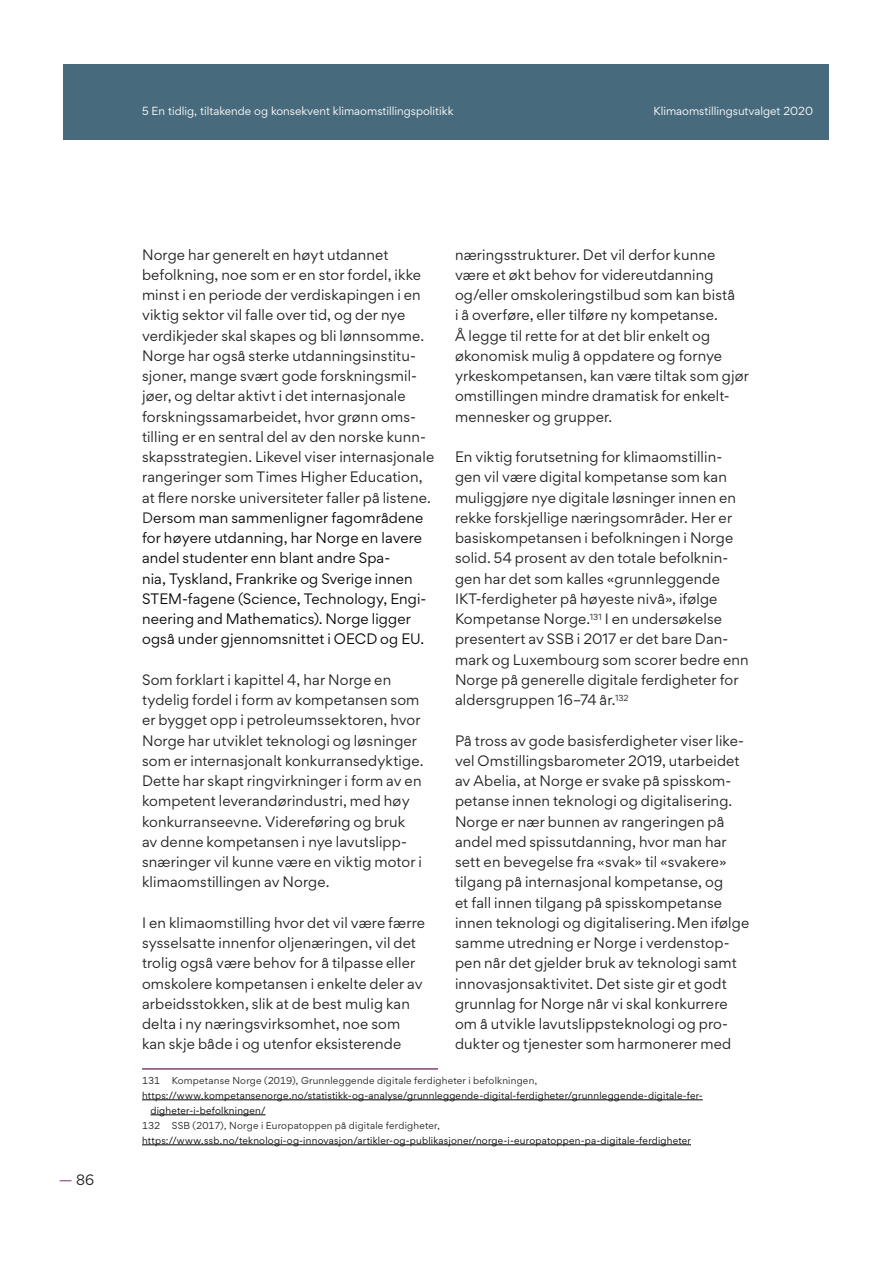
<style>
.page{position:relative;width:893px;height:1263px;background:#fff}
.page>*{position:absolute;margin:0;border:0;box-sizing:border-box;transform-origin:0 0}
.Brødtekst__Georgia_R{font:13.5px/20.2px "Gordita";letter-spacing:.01em;color:#231f20}
.t1{font:10.5px "Gordita";color:#fff}
.Fotnote__Georgia_Reg{font:9px/15px "Gordita";letter-spacing:.025em;color:#000}
.Fotnote__Georgia_Reg-2{font:9px "Gordita";letter-spacing:.025em;color:#231f20}
.s1{color:#7d4476}
.s2{color:#050505}
</style>
<div class="page">
<div style="left:64px;top:64px;width:765px;height:75px;background:#476a7c"></div>
<hr style="left:142px;top:1068px;width:296px;height:2px;background:#7d4476">
<hr style="left:142px;top:1099px;width:561px;height:1px;background:#000">
<hr style="left:151px;top:1114px;width:115px;height:1px;background:#000">
<hr style="left:142px;top:1144px;width:549px;height:1px;background:#000">
<p class="t1" style="left:142px;top:103px;width:313px">5 En tidlig, tiltakende og konsekvent klimaomstillingspolitikk</p>
<p class="t1" style="left:654px;top:103px;width:161px">Klimaomstillingsutvalget 2020</p>
<p class="Brødtekst__Georgia_R" style="left:59px;top:1169px;width:37px"><span class="s1">—</span> 86</p>
<p class="Brødtekst__Georgia_R" style="left:455px;top:244px;width:295px">næringsstrukturer. Det vil derfor kunne være et økt behov for videreutdanning og/eller omskoleringstilbud som kan bistå<br>i å overføre, eller tilføre ny kompetanse.<br>Å legge til rette for at det blir enkelt og økonomisk mulig å oppdatere og fornye yrkeskompetansen, kan være tiltak som gjør omstillingen mindre dramatisk for enkelt&shy;mennesker og grupper.</p>
<p class="Brødtekst__Georgia_R" style="left:455px;top:446px;width:295px">En viktig forutsetning for klimaomstillin&shy;gen vil være digital kompetanse som kan muliggjøre nye digitale løsninger innen en rekke forskjellige næringsområder. Her er basiskompetansen i befolkningen i Norge solid. 54 prosent av den totale befolknin&shy;gen har det som kalles «grunnleggende IKT-ferdigheter på høyeste nivå», ifølge Kompetanse Norge.<sup>131</sup> I en undersøkelse presentert av SSB i 2017 er det bare Dan&shy;mark og Luxembourg som scorer bedre enn Norge på generelle digitale ferdigheter for aldersgruppen 16–74 år.<sup>132</sup></p>
<p class="Brødtekst__Georgia_R" style="left:455px;top:730px;width:296px">På tross av gode basisferdigheter viser like&shy;vel Omstillingsbarometer 2019, utarbeidet av Abelia, at Norge er svake på spisskom&shy;petanse innen teknologi og digitalisering.<br>Norge er nær bunnen av rangeringen på andel med spissutdanning, hvor man har sett en bevegelse fra «svak» til «svakere» tilgang på internasjonal kompetanse, og<br>et fall innen tilgang på spisskompetanse innen teknologi og digitalisering.Men ifølge samme utredning er Norge i verdenstop&shy;pen når det gjelder bruk av teknologi samt innovasjonsaktivitet. Det siste gir et godt grunnlag for Norge når vi skal konkurrere om å utvikle lavutslippsteknologi og pro&shy;dukter og tjenester som harmonerer med</p>
<p class="Brødtekst__Georgia_R" style="left:142px;top:244px;width:294px">Norge har generelt en høyt utdannet befolkning, noe som er en stor fordel, ikke minst i en periode der verdiskapingen i en viktig sektor vil falle over tid, og der nye verdikjeder skal skapes og bli lønnsomme.<br>Norge har også sterke utdanningsinstitu&shy;sjoner, mange svært gode forskningsmil&shy;jøer, og deltar aktivt i det internasjonale forskningssamarbeidet, hvor grønn oms&shy;tilling er en sentral del av den norske kunn&shy;skapsstrategien. Likevel viser internasjonale rangeringer som Times Higher Education, at flere norske universiteter faller på listene.<br>D<span class="s2">ersom man sammenligner fagområdene for høyere utdanning, har Norge en lavere andel studenter enn blant andre Spa-<br>nia, Tyskland, Frankrike og Sverige innen STEM-fagene (Science, Technology, Engi&shy;neering and Mathematics). Norge ligger også under gjennomsnittet i OECD og EU.</span></p>
<p class="Brødtekst__Georgia_R" style="left:142px;top:669px;width:283px">Som forklart i kapittel 4, har Norge en tydelig fordel i form av kompetansen som er bygget opp i petroleumssektoren, hvor Norge har utviklet teknologi og løsninger som er internasjonalt konkurransedyktige.<br>Dette har skapt ringvirkninger i form av en kompetent leverandørindustri, med høy konkurranseevne. Videreføring og bruk av denne kompetansen i nye lavutslipp&shy;snæringer vil kunne være en viktig motor i klimaomstillingen av Norge.</p>
<p class="Brødtekst__Georgia_R" style="left:142px;top:912px;width:285px">I en klimaomstilling hvor det vil være færre sysselsatte innenfor oljenæringen, vil det trolig også være behov for å tilpasse eller omskolere kompetansen i enkelte deler av arbeidsstokken, slik at de best mulig kan delta i ny næringsvirksomhet, noe som kan skje både i og utenfor eksisterende</p>
<p class="Fotnote__Georgia_Reg-2" style="left:142px;top:1074px;width:20px">131</p>
<p class="Fotnote__Georgia_Reg-2" style="left:172px;top:1074px;width:367px">Kompetanse Norge (2019), Grunnleggende digitale ferdigheter i befolkningen,</p>
<p class="Fotnote__Georgia_Reg" style="left:151px;top:1088px;width:554px;text-indent:-9px">https://www.kompetansenorge.no/statistikk-og-analyse/grunnleggende-digital-ferdigheter/grunnleggende-digitale-fer&shy;digheter-i-befolkningen/</p>
<p class="Fotnote__Georgia_Reg-2" style="left:142px;top:1119px;width:20px">132</p>
<p class="Fotnote__Georgia_Reg-2" style="left:172px;top:1119px;width:270px">SSB (2017), Norge i Europatoppen på digitale ferdigheter,</p>
<p class="Fotnote__Georgia_Reg" style="left:142px;top:1133px;width:550px">https://www.ssb.no/teknologi-og-innovasjon/artikler-og-publikasjoner/norge-i-europatoppen-pa-digitale-ferdigheter</p>
</div>
